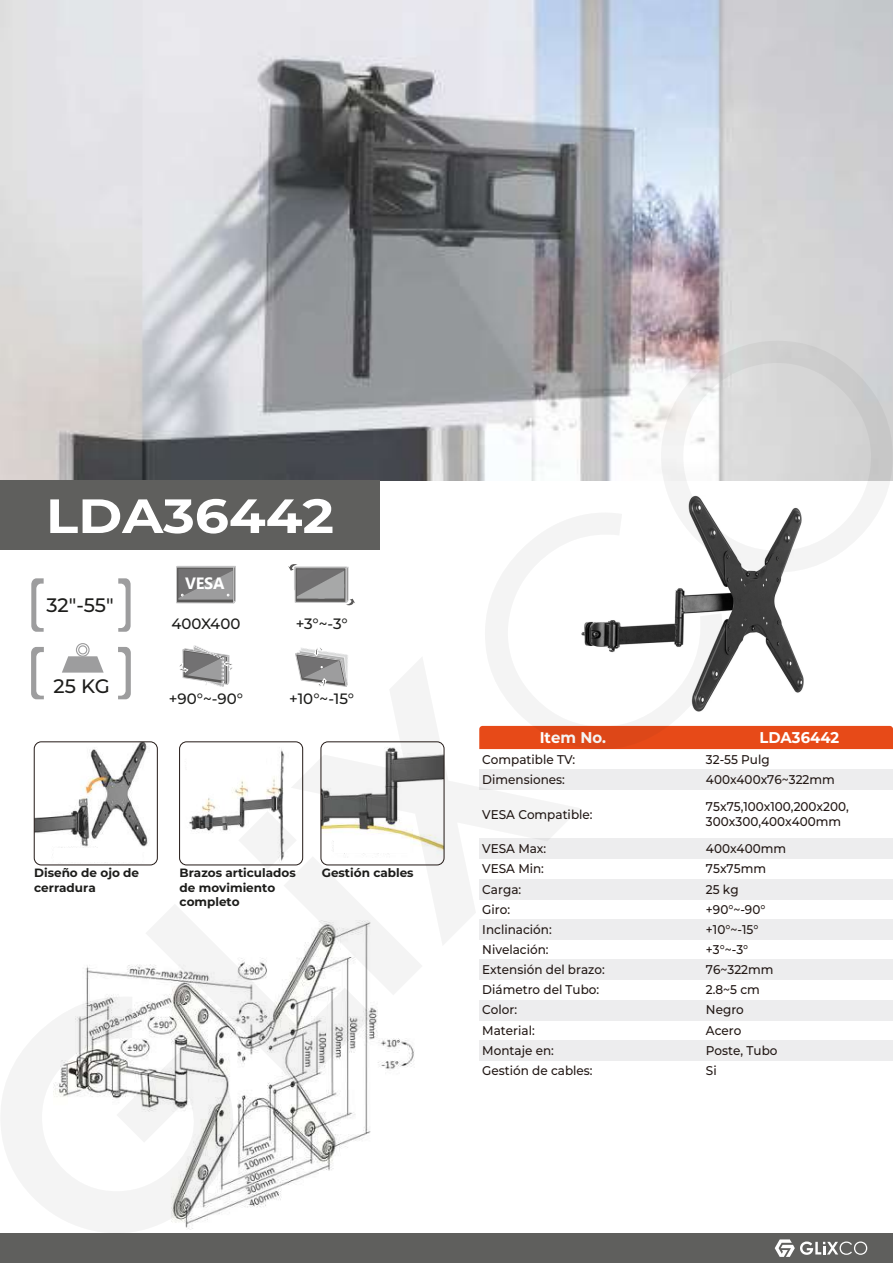
<style>
.page{position:relative;width:893px;height:1263px;background:#fff}
.page>*{position:absolute;margin:0;border:0;box-sizing:border-box;transform-origin:0 0}
.t1{font:700 52.65px "Tahoma";color:#fff}
.t2{font:700 48px "Montserrat";color:#fff;scale:1.11 1}
.t3{font:500 19.5px "Montserrat";letter-spacing:-.005em;color:#1d1d1b}
.t4{font:700 16.35px "Leelawadee UI";color:#fff}
.t5{font:700 15.6px "Montserrat";color:#fff;scale:.95 1}
.t6{font:700 15.6px "Montserrat";color:#fff;scale:.96 1}
.t7{font:500 15px "Montserrat";color:#1d1d1b}
.t8{font:500 12.6px/27.6px "Montserrat";color:#231916;scale:.95 1}
.t9{font:700 12px/14.4px "Montserrat";color:#1d1d1b}
</style>
<div class="page">
<img style="left:86px;top:964px;width:285px;height:244px">
<div style="left:0;top:1233px;width:893px;height:30px;background:#5f5f5d"></div>
<svg style="left:775px;top:1239px;width:92px;height:18px"></svg>
<img style="left:0;top:0;width:893px;height:480px">
<div style="left:479px;top:769px;width:414px;height:20px;background:#ededee"></div>
<div style="left:724px;top:726px;width:169px;height:23px;background:#e74a18"></div>
<div style="left:479px;top:839px;width:414px;height:20px;background:#ededee"></div>
<div style="left:479px;top:879px;width:414px;height:20px;background:#ededee"></div>
<div style="left:479px;top:919px;width:414px;height:20px;background:#ededee"></div>
<div style="left:479px;top:960px;width:414px;height:20px;background:#ededee"></div>
<div style="left:479px;top:1000px;width:414px;height:20px;background:#ededee"></div>
<div style="left:0;top:480px;width:380px;height:70px;background:#5f5f5d"></div>
<div style="left:76px;top:643px;width:14px;height:14px;border:1px solid #9d9d9e;border-radius:50%"></div>
<div style="left:78px;top:645px;width:9px;height:9px;border:1px solid #9d9d9e;border-radius:50%"></div>
<svg style="left:62px;top:656px;width:42px;height:17px"></svg>
<svg style="left:118px;top:578px;width:13px;height:54px"></svg>
<svg style="left:31px;top:578px;width:13px;height:54px"></svg>
<svg style="left:118px;top:647px;width:13px;height:52px"></svg>
<svg style="left:31px;top:647px;width:13px;height:52px"></svg>
<svg style="left:179px;top:645px;width:54px;height:42px"></svg>
<svg style="left:295px;top:648px;width:53px;height:8px"></svg>
<svg style="left:176px;top:566px;width:60px;height:37px;background:#898889"></svg>
<svg style="left:288px;top:564px;width:67px;height:41px"></svg>
<div style="left:479px;top:1040px;width:414px;height:20px;background:#ededee"></div>
<img style="left:724px;top:573px;width:80px;height:120px">
<img style="left:34px;top:742px;width:122px;height:123px">
<div style="left:34px;top:741px;width:124px;height:124px;border:1px solid #231916;border-radius:7px"></div>
<img style="left:181px;top:743px;width:104px;height:68px">
<div style="left:179px;top:741px;width:124px;height:124px;border:1px solid #231916;border-radius:7px"></div>
<div style="left:54px;top:848px;width:87px;height:14px;background:#fff"></div>
<div style="left:188px;top:754px;width:78px;height:17px;background:#fff"></div>
<svg style="left:1px;top:996px;width:234px;height:237px;fill:#f4f4f4"></svg>
<svg style="left:291px;top:656px;width:290px;height:288px"></svg>
<svg style="left:484px;top:513px;width:240px;height:238px"></svg>
<svg style="left:660px;top:341px;width:233px;height:232px"></svg>
<svg style="left:145px;top:811px;width:278px;height:277px"></svg>
<h2 class="t2" style="left:46px;top:484px;width:261px">LDA36442</h2>
<h1 class="t1" style="left:23px;top:493px;width:153px">F80W</h1>
<h3 class="t3" style="left:46px;top:592px;width:69px">32"-55"</h3>
<h3 class="t3" style="left:54px;top:673px;width:58px">25 KG</h3>
<p class="t4" style="left:185px;top:571px;width:41px">VESA</p>
<p class="t7" style="left:171px;top:614px;width:70px">400X400</p>
<p class="t7" style="left:296px;top:614px;width:53px">+3°~-3°</p>
<p class="t7" style="left:169px;top:689px;width:76px">+90°~-90°</p>
<p class="t7" style="left:289px;top:689px;width:66px">+10°~-15°</p>
<p class="t9" style="left:34px;top:865px;width:106px">Diseño de ojo de cerradura</p>
<p class="t9" style="left:180px;top:865px;width:118px">Brazos articulados</p>
<p class="t9" style="left:322px;top:865px;width:93px">Gestión cables</p>
<p class="t9" style="left:180px;top:880px;width:97px">de movimiento completo</p>
<p class="t6" style="left:540px;top:727px;width:71px">Item No.</p>
<p class="t5" style="left:759px;top:727px;width:85px">LDA36442</p>
<p class="t8" style="left:482px;top:745px;width:99px">Compatible TV:</p>
<p class="t8" style="left:706px;top:745px;width:69px">32-55 Pulg</p>
<p class="t8" style="left:482px;top:765px;width:89px">Dimensiones:</p>
<p class="t8" style="left:706px;top:765px;width:152px">400x400x76~322mm<br>75x75,100x100,200x200,</p>
<p class="t8" style="left:706px;top:807px;width:144px">300x300,400x400mm</p>
<p class="t8" style="left:482px;top:800px;width:118px">VESA Compatible:</p>
<p class="t8" style="left:482px;top:835px;width:69px">VESA Max:</p>
<p class="t8" style="left:706px;top:835px;width:86px">400x400mm</p>
<p class="t8" style="left:482px;top:855px;width:67px">VESA Min:</p>
<p class="t8" style="left:706px;top:855px;width:65px">75x75mm</p>
<p class="t8" style="left:482px;top:875px;width:43px">Carga:</p>
<p class="t8" style="left:706px;top:875px;width:36px">25 kg</p>
<p class="t8" style="left:482px;top:915px;width:75px">Inclinación:</p>
<p class="t8" style="left:706px;top:915px;width:57px">+10°~-15°</p>
<p class="t8" style="left:482px;top:895px;width:31px">Giro:</p>
<p class="t8" style="left:706px;top:895px;width:64px">+90°~-90°</p>
<p class="t8" style="left:482px;top:935px;width:71px">Nivelación:</p>
<p class="t8" style="left:706px;top:935px;width:46px">+3°~-3°</p>
<p class="t8" style="left:482px;top:976px;width:125px">Diámetro del Tubo:</p>
<p class="t8" style="left:706px;top:976px;width:58px">2.8~5 cm</p>
<p class="t8" style="left:482px;top:1016px;width:57px">Material:</p>
<p class="t8" style="left:706px;top:1016px;width:39px">Acero</p>
<p class="t8" style="left:482px;top:955px;width:130px">Extensión del brazo:</p>
<p class="t8" style="left:706px;top:955px;width:73px">76~322mm</p>
<p class="t8" style="left:482px;top:996px;width:38px">Color:</p>
<p class="t8" style="left:706px;top:996px;width:41px">Negro</p>
<p class="t8" style="left:482px;top:1036px;width:54px">Fijación:</p>
<p class="t8" style="left:482px;top:1036px;width:77px">Montaje en:</p>
<p class="t8" style="left:706px;top:1036px;width:75px">Abrazadera</p>
<p class="t8" style="left:706px;top:1036px;width:77px">Poste, Tubo</p>
<p class="t8" style="left:482px;top:1056px;width:118px">Gestión de cables:</p>
<p class="t8" style="left:706px;top:1056px;width:13px">Si</p>
</div>
